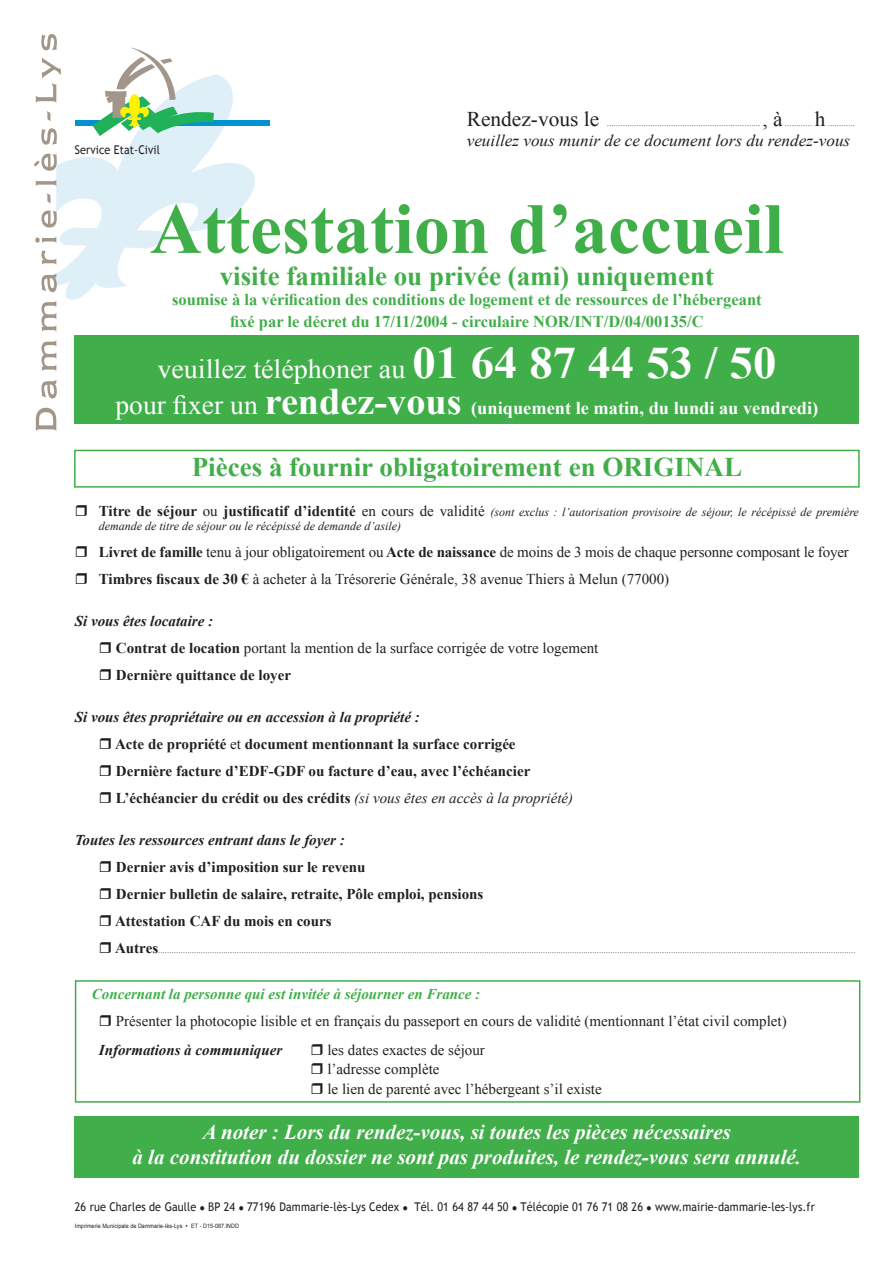
<style>
.page{position:relative;width:893px;height:1263px;background:#fff}
.page>*{position:absolute;margin:0;border:0;box-sizing:border-box;transform-origin:0 0}
.t1{font:700 72px "Times New Roman";color:#40ae49}
.t2{font:700 27px "Times New Roman";color:#40ae49}
.t3{font:27px "Times New Roman";color:#fff;scale:1.04 1}
.t4{font:italic 700 21px/25.2px "Times New Roman";color:#fff;text-align:center}
.t5{font:21px "Times New Roman";color:#231f20}
.t6{font:700 18px "Times New Roman";color:#fff}
.t7{font:700 16.5px/21.6px "Times New Roman";color:#40ae49;text-align:center}
.t8{font:italic 16.5px "Times New Roman";color:#231f20;scale:1.04 1}
.t9{font:15px/27px "Times New Roman";color:#231f20}
.t10{font:700 15px/27px "Times New Roman";color:#231f20}
.t11{font:italic 700 15px "Times New Roman";color:#231f20}
.t12{font:italic 700 15px "Times New Roman";color:#40ae49}
.t13{font:italic 12px/14.4px "Times New Roman";color:#231f20}
.t14{font:12px "Trebuchet MS";letter-spacing:.01em;color:#231f20;scale:.9 1}
.t15{font:9px "Times New Roman";color:#231f20}
.t16{font:6px "Arial";letter-spacing:.01em;color:#231f20;scale:.9 1}
.s1{font-weight:700;font-size:45px}
.s2{font-weight:400;font-size:27px}
.s3{font-size:37.5px}
.s4{font-weight:700;font-style:normal;font-size:15px}
.s5{font-style:normal;font-size:15px}
.s6{font-weight:700}
.s7{font-weight:700;font-style:italic}
.s8{font-style:italic}
.s9{font-weight:400}
.s10{font-weight:400;font-style:italic}
.s11{font-weight:700;font-size:15px}
</style>
<div class="page">
<div style="left:75px;top:336px;width:784px;height:88px;background:#40ae49"></div>
<div style="left:75px;top:1116px;width:784px;height:61px;background:#40ae49"></div>
<svg style="left:56px;top:74px;width:199px;height:226px"></svg>
<div style="left:166px;top:120px;width:103px;height:6px;background:#0093d0"></div>
<div style="left:75px;top:120px;width:36px;height:6px;background:#0093d0"></div>
<svg style="left:93px;top:47px;width:122px;height:89px"></svg>
<svg style="left:36px;top:408px;width:20px;height:23px"></svg>
<svg style="left:41px;top:379px;width:16px;height:19px"></svg>
<svg style="left:41px;top:341px;width:15px;height:30px"></svg>
<svg style="left:41px;top:301px;width:15px;height:31px"></svg>
<svg style="left:41px;top:273px;width:16px;height:19px"></svg>
<svg style="left:41px;top:250px;width:15px;height:15px"></svg>
<svg style="left:35px;top:237px;width:21px;height:6px"></svg>
<svg style="left:41px;top:211px;width:16px;height:17px"></svg>
<svg style="left:46px;top:193px;width:5px;height:10px"></svg>
<svg style="left:36px;top:180px;width:20px;height:6px"></svg>
<svg style="left:34px;top:154px;width:23px;height:17px"></svg>
<svg style="left:41px;top:128px;width:16px;height:17px"></svg>
<svg style="left:46px;top:111px;width:5px;height:10px"></svg>
<svg style="left:36px;top:58px;width:25px;height:45px"></svg>
<svg style="left:41px;top:34px;width:16px;height:16px"></svg>
<div style="left:74px;top:450px;width:786px;height:38px;border:2px solid #40ae49"></div>
<div style="left:75px;top:980px;width:785px;height:123px;border:2px solid #40ae49"></div>
<p class="t14" style="left:75px;top:143px;width:96px">Service Etat-Civil</p>
<h3 class="t5" style="left:467px;top:105px;width:134px">Rendez-vous le</h3>
<h3 class="t5" style="left:815px;top:105px;width:12px">h</h3>
<h3 class="t5" style="left:762px;top:105px;width:22px">, à</h3>
<p class="t15" style="left:828px;top:117px;width:29px">............</p>
<p class="t8" style="left:467px;top:129px;width:370px">veuillez vous munir de ce document lors du rendez-vous</p>
<p class="t15" style="left:607px;top:117px;width:155px">...................................................................</p>
<p class="t15" style="left:785px;top:117px;width:29px">............</p>
<h1 class="t1" style="left:150px;top:179px;width:635px">Attestation d’accueil</h1>
<h2 class="t2" style="left:220px;top:258px;width:496px">visite familiale ou privée (ami) uniquement</h2>
<p class="t7" style="left:172px;top:288px;width:591px">soumise à la vérification des conditions de logement et de ressources de l’hébergeant fixé par le décret du 17/11/2004 - circulaire NOR/INT/D/04/00135/C</p>
<h2 class="t3" style="left:157px;top:350px;width:597px">veuillez téléphoner au <span class="s1">01 64 87 44 53 / 50</span></h2>
<p class="t6" style="left:116px;top:395px;width:704px"><span class="s2">pour fixer un</span> <span class="s3">rendez-vous</span> (uniquement le matin, du lundi au vendredi)</p>
<h2 class="t2" style="left:192px;top:449px;width:552px">Pièces à fournir obligatoirement en ORIGINAL</h2>
<p class="t13" style="left:99px;top:504px;width:762px"><span class="s4">Titre de séjour</span> <span class="s5">ou</span> <span class="s4">justificatif d’identité</span> <span class="s5">en cours de validité</span> (sont exclus : l’autorisation provisoire de séjour, le récépissé de première demande de titre de séjour ou le récépissé de demande d’asile)</p>
<p class="t9" style="left:99px;top:538px;width:752px"><span class="s6">Livret de famille</span> tenu à jour obligatoirement ou <span class="s6">Acte de naissance</span> de moins de 3 mois de chaque personne composant le foyer<br><span class="s6">Timbres fiscaux de 30 €</span> à acheter à la Trésorerie Générale, 38 avenue Thiers à Melun (77000)</p>
<p class="t9" style="left:116px;top:607px;width:484px;text-indent:-41px"><span class="s7">Si vous êtes locataire :<br></span><span class="s6">Contrat de location</span> portant la mention de la surface corrigée de votre logement<br><span class="s6">Dernière quittance de loyer</span></p>
<p class="t10" style="left:115px;top:703px;width:460px;text-indent:-40px"><span class="s8">Si vous êtes propriétaire ou en accession à la propriété :<br></span>Acte de propriété <span class="s9">et</span> document mentionnant la surface corrigée Dernière facture d’EDF-GDF ou facture d’eau, avec l’échéancier L’échéancier du crédit ou des crédits <span class="s10">(si vous êtes en accès à la propriété)</span></p>
<p class="t11" style="left:75px;top:829px;width:271px">Toutes les ressources entrant dans le foyer :</p>
<p class="t10" style="left:115px;top:853px;width:370px">Dernier avis d’imposition sur le revenu<br>Dernier bulletin de salaire, retraite, Pôle emploi, pensions<br>Attestation CAF du mois en cours</p>
<p class="t15" style="left:115px;top:944px;width:742px"><span class="s11">Autres</span>......................................................................................................................................................................................................................................................................................................................</p>
<p class="t12" style="left:92px;top:984px;width:390px">Concernant la personne qui est invitée à séjourner en France :</p>
<p class="t9" style="left:116px;top:1008px;width:672px">Présenter la photocopie lisible et en français du passeport en cours de validité (mentionnant l’état civil complet)</p>
<p class="t11" style="left:99px;top:1039px;width:185px">Informations à communiquer</p>
<p class="t9" style="left:327px;top:1040px;width:276px;line-height:19.5px">les dates exactes de séjour<br>l’adresse complète<br>le lien de parenté avec l’hébergeant s’il existe</p>
<h3 class="t4" style="left:133px;top:1118px;width:670px">A noter : Lors du rendez-vous, si toutes les pièces nécessaires<br>à la constitution du dossier ne sont pas produites, le rendez-vous sera annulé.</h3>
<p class="t14" style="left:75px;top:1200px;width:824px">26 rue Charles de Gaulle ● BP 24 ● 77196 Dammarie-lès-Lys Cedex ● Tél. 01 64 87 44 50 ● Télécopie 01 76 71 08 26 ● www.mairie-dammarie-les-lys.fr</p>
<p class="t16" style="left:75px;top:1222px;width:184px">Imprimerie Municipale de Dammarie-lès-Lys ▲ ET - D15-087.INDD</p>
</div>
